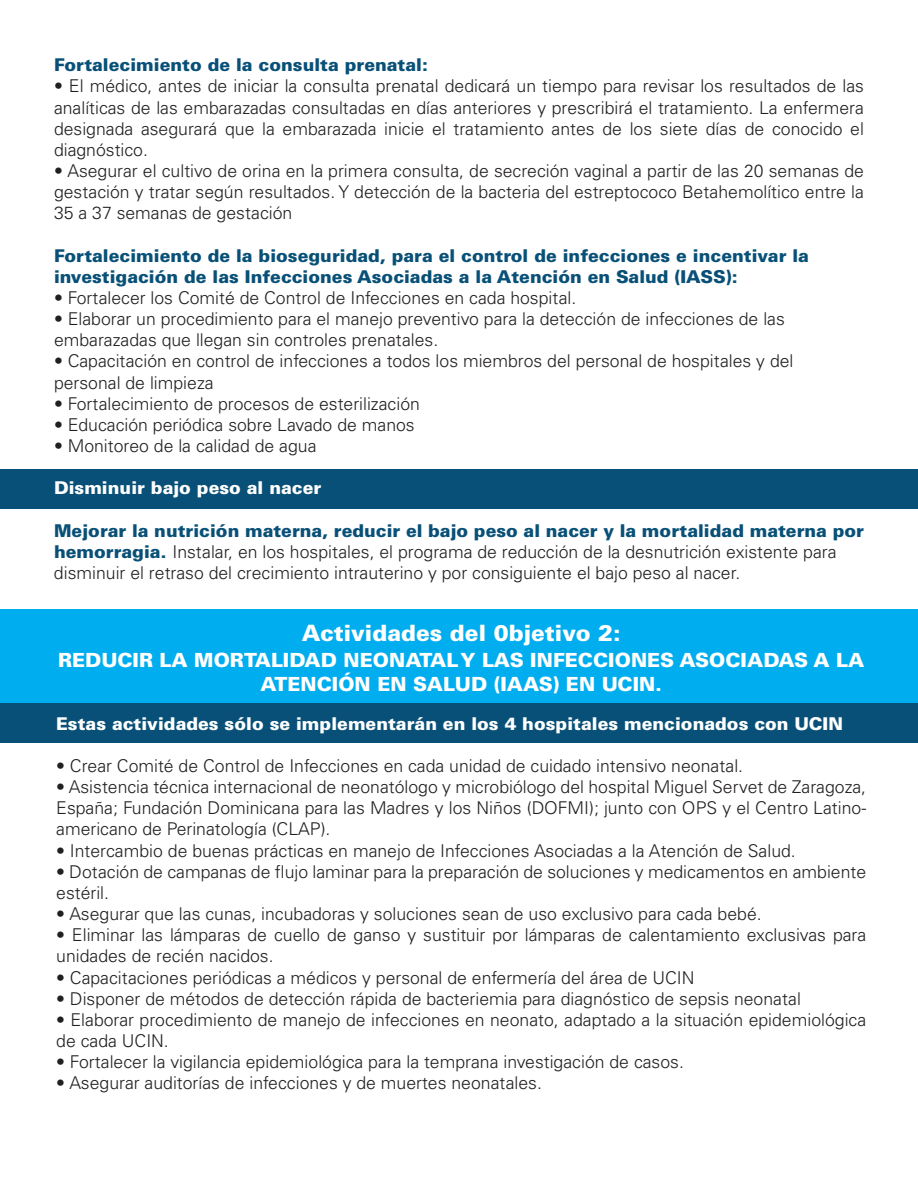
<style>
.page{position:relative;width:918px;height:1188px;background:#fff}
.page>*{position:absolute;margin:0;border:0;box-sizing:border-box;transform-origin:0 0}
.t1{font:900 22.5px "Univers LT Std";color:#fff}
.t2{font:900 19.5px/23.4px "Univers LT Std";color:#fff;text-align:center}
.t3{font:300 17.7px/21.1px "Univers LT Std";color:#221f1f}
.t4{font:900 17.7px/21.1px "Univers LT Std";color:#085077}
.t5{font:900 17.7px "Univers LT Std";color:#fff}
.s1{font-weight:900;color:#085077}
</style>
<div class="page">
<div style="left:0;top:470px;width:918px;height:39px;background:#085077"></div>
<div style="left:0;top:703px;width:918px;height:40px;background:#085077"></div>
<div style="left:0;top:609px;width:918px;height:94px;background:#00adef"></div>
<p class="t4" style="left:54px;top:54px;width:375px">Fortalecimiento de la consulta prenatal:</p>
<p class="t3" style="left:54px;top:77px;width:812px;text-align:justify">• El médico, antes de iniciar la consulta prenatal dedicará un tiempo para revisar los resultados de las analíticas de las embarazadas consultadas en días anteriores y prescribirá el tratamiento. La enfermera designada asegurará que la embarazada inicie el tratamiento antes de los siete días de conocido el diagnóstico.</p>
<p class="t3" style="left:54px;top:162px;width:812px;text-align:justify">• Asegurar el cultivo de orina en la primera consulta, de secreción vaginal a partir de las 20 semanas de gestación y tratar según resultados. Y detección de la bacteria del estreptococo Betahemolítico entre la 35 a 37 semanas de gestación</p>
<p class="t4" style="left:54px;top:244px;width:757px">Fortalecimiento de la bioseguridad, para el control de infecciones e incentivar la investigación de las Infecciones Asociadas a la Atención en Salud (IASS):</p>
<p class="t3" style="left:54px;top:289px;width:524px">• Fortalecer los Comité de Control de Infecciones en cada hospital.</p>
<p class="t3" style="left:54px;top:310px;width:732px">• Elaborar un procedimiento para el manejo preventivo para la detección de infecciones de las embarazadas que llegan sin controles prenatales.</p>
<p class="t3" style="left:54px;top:352px;width:741px">• Capacitación en control de infecciones a todos los miembros del personal de hospitales y del personal de limpieza</p>
<p class="t3" style="left:54px;top:394px;width:367px">• Fortalecimiento de procesos de esterilización</p>
<p class="t3" style="left:54px;top:415px;width:362px">• Educación periódica sobre Lavado de manos</p>
<p class="t3" style="left:54px;top:437px;width:264px">• Monitoreo de la calidad de agua</p>
<p class="t5" style="left:54px;top:478px;width:269px">Disminuir bajo peso al nacer</p>
<p class="t3" style="left:54px;top:521px;width:812px"><span class="s1">Mejorar la nutrición materna, reducir el bajo peso al nacer y la mortalidad materna por hemorragia.</span> Instalar, en los hospitales, el programa de reducción de la desnutrición existente para disminuir el retraso del crecimiento intrauterino y por consiguiente el bajo peso al nacer.</p>
<p class="t1" style="left:302px;top:620px;width:321px">Actividades del 0bjetivo 2:</p>
<p class="t2" style="left:58px;top:648px;width:808px">REDUCIR LA MORTALIDAD NEONATAL Y LAS INFECCIONES ASOCIADAS A LA<br>ATENCIÓN EN SALUD (IAAS) EN UCIN.</p>
<p class="t5" style="left:56px;top:713px;width:788px">Estas actividades sólo se implementarán en los 4 hospitales mencionados con UCIN</p>
<p class="t3" style="left:56px;top:757px;width:688px">• Crear Comité de Control de Infecciones en cada unidad de cuidado intensivo neonatal.</p>
<p class="t3" style="left:56px;top:778px;width:811px;text-align:justify">• Asistencia técnica internacional de neonatólogo y microbiólogo del hospital Miguel Servet de Zaragoza, España; Fundación Dominicana para las Madres y los Niños (DOFMI); junto con OPS y el Centro Latino&shy;americano de Perinatología (CLAP).</p>
<p class="t3" style="left:56px;top:841px;width:741px">• Intercambio de buenas prácticas en manejo de Infecciones Asociadas a la Atención de Salud.</p>
<p class="t3" style="left:56px;top:862px;width:811px">• Dotación de campanas de flujo laminar para la preparación de soluciones y medicamentos en ambiente estéril.</p>
<p class="t3" style="left:56px;top:905px;width:707px">• Asegurar que las cunas, incubadoras y soluciones sean de uso exclusivo para cada bebé.</p>
<p class="t3" style="left:56px;top:926px;width:812px">• Eliminar las lámparas de cuello de ganso y sustituir por lámparas de calentamiento exclusivas para unidades de recién nacidos.</p>
<p class="t3" style="left:56px;top:968px;width:640px">• Capacitaciones periódicas a médicos y personal de enfermería del área de UCIN</p>
<p class="t3" style="left:56px;top:989px;width:746px">• Disponer de métodos de detección rápida de bacteriemia para diagnóstico de sepsis neonatal</p>
<p class="t3" style="left:56px;top:1010px;width:811px">• Elaborar procedimiento de manejo de infecciones en neonato, adaptado a la situación epidemiológica de cada UCIN.</p>
<p class="t3" style="left:56px;top:1053px;width:629px">• Fortalecer la vigilancia epidemiológica para la temprana investigación de casos.</p>
<p class="t3" style="left:56px;top:1074px;width:487px">• Asegurar auditorías de infecciones y de muertes neonatales.</p>
</div>
